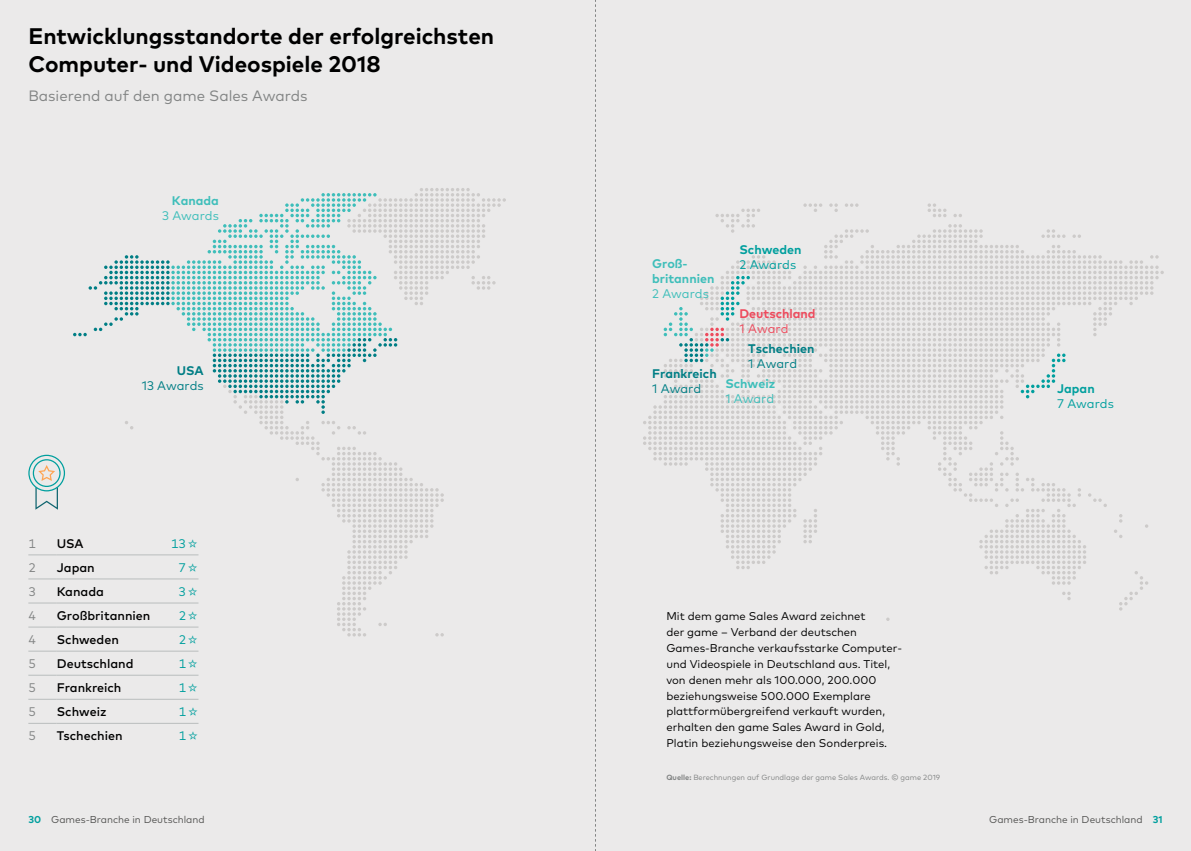
<style>
.page{position:relative;width:1191px;height:851px;background:#fff}
.page>*{position:absolute;margin:0;border:0;box-sizing:border-box;transform-origin:0 0}
.t1{font:700 22.5px/28.4px "Mark OT";color:#000}
.t2{font:15px "Mark OT";color:#828484}
.t3{font:500 12.5px "Mark OT";color:#000}
.t4{font:12.5px "Mark OT";color:#009f9e}
.t5{font:700 12.5px "Mark OT";color:#3ebeba}
.t6{font:700 12.5px "Mark OT";color:#007e85}
.t7{font:12.5px "Mark OT";color:#007e85}
.t8{font:12.5px "Mark OT";color:#3ebeba}
.t9{font:700 12.5px "Mark OT";color:#009f9e}
.t10{font:700 12.5px "Mark OT";color:#ee4b5d}
.t11{font:12.5px "Mark OT";color:#828484}
.t12{font:12.5px "Mark OT";color:#ee4b5d}
.t13{font:11.25px/16px "Mark OT";color:#000}
.t14{font:10px "Mark OT";color:#545453}
.t15{font:7.5px "Mark OT";color:#828484}
.s1{font-weight:700}
.s2{font-weight:700;color:#009f9e}
</style>
<div class="page">
<div style="left:0;top:0;width:1191px;height:850px;background:#ebeaea"></div>
<svg style="left:73px;top:188px;width:433px;height:448px"></svg>
<svg style="left:643px;top:203px;width:520px;height:407px"></svg>
<svg style="left:28px;top:554px;width:29px;height:1px"></svg>
<hr style="left:57px;top:554px;width:99px;height:1px;background:#b9bdbd">
<hr style="left:156px;top:554px;width:42px;height:1px;background:#b9bdbd">
<svg style="left:28px;top:578px;width:29px;height:1px"></svg>
<hr style="left:57px;top:578px;width:99px;height:1px;background:#b9bdbd">
<hr style="left:156px;top:578px;width:42px;height:1px;background:#b9bdbd">
<svg style="left:28px;top:602px;width:29px;height:1px"></svg>
<hr style="left:57px;top:602px;width:99px;height:1px;background:#b9bdbd">
<hr style="left:156px;top:602px;width:42px;height:1px;background:#b9bdbd">
<svg style="left:28px;top:626px;width:29px;height:1px"></svg>
<hr style="left:57px;top:626px;width:99px;height:1px;background:#b9bdbd">
<hr style="left:156px;top:626px;width:42px;height:1px;background:#b9bdbd">
<svg style="left:28px;top:650px;width:29px;height:1px"></svg>
<hr style="left:57px;top:650px;width:99px;height:1px;background:#b9bdbd">
<hr style="left:156px;top:650px;width:42px;height:1px;background:#b9bdbd">
<svg style="left:29px;top:674px;width:28px;height:1px"></svg>
<hr style="left:57px;top:674px;width:99px;height:1px;background:#b9bdbd">
<hr style="left:156px;top:674px;width:42px;height:1px;background:#b9bdbd">
<svg style="left:29px;top:698px;width:28px;height:1px"></svg>
<hr style="left:57px;top:698px;width:99px;height:1px;background:#b9bdbd">
<hr style="left:156px;top:698px;width:42px;height:1px;background:#b9bdbd">
<svg style="left:28px;top:723px;width:29px;height:1px"></svg>
<hr style="left:57px;top:723px;width:99px;height:1px;background:#b9bdbd">
<hr style="left:156px;top:723px;width:42px;height:1px;background:#b9bdbd">
<svg style="left:28px;top:454px;width:37px;height:55px"></svg>
<svg style="left:595px;top:0;width:1px;height:850px"></svg>
<h1 class="t1" style="left:28px;top:21px;width:467px">Entwicklungsstandorte der erfolgreichsten<br>Computer- und Videospiele 2018</h1>
<h2 class="t2" style="left:28px;top:86px;width:281px">Basierend auf den game Sales Awards</h2>
<p class="t5" style="left:172px;top:192px;width:48px">Kanada</p>
<p class="t8" style="left:162px;top:207px;width:58px">3 Awards</p>
<p class="t9" style="left:739px;top:242px;width:64px">Schweden</p>
<p class="t5" style="left:652px;top:256px;width:37px">Groß-</p>
<p class="t4" style="left:739px;top:257px;width:58px">2 Awards</p>
<p class="t5" style="left:652px;top:271px;width:64px">britannien</p>
<p class="t8" style="left:652px;top:286px;width:58px">2 Awards</p>
<p class="t10" style="left:739px;top:305px;width:78px">Deutschland</p>
<p class="t12" style="left:739px;top:321px;width:50px">1 Award</p>
<p class="t6" style="left:748px;top:340px;width:68px">Tschechien</p>
<p class="t7" style="left:748px;top:355px;width:50px">1 Award</p>
<p class="t5" style="left:725px;top:375px;width:51px">Schweiz</p>
<p class="t8" style="left:725px;top:390px;width:50px">1 Award</p>
<p class="t6" style="left:177px;top:362px;width:28px">USA</p>
<p class="t7" style="left:142px;top:378px;width:64px">13 Awards</p>
<p class="t9" style="left:1057px;top:380px;width:39px">Japan</p>
<p class="t4" style="left:1057px;top:395px;width:58px">7 Awards</p>
<p class="t6" style="left:652px;top:365px;width:66px">Frankreich</p>
<p class="t7" style="left:652px;top:381px;width:50px">1 Award</p>
<p class="t11" style="left:28px;top:535px;width:9px">1</p>
<p class="t3" style="left:57px;top:535px;width:28px">USA</p>
<p class="t4" style="left:171px;top:535px;width:29px">13 ⭒</p>
<p class="t11" style="left:28px;top:559px;width:9px">2</p>
<p class="t3" style="left:57px;top:559px;width:40px">Japan</p>
<p class="t4" style="left:179px;top:559px;width:21px">7 ⭒</p>
<p class="t11" style="left:28px;top:583px;width:9px">3</p>
<p class="t3" style="left:57px;top:583px;width:49px">Kanada</p>
<p class="t4" style="left:179px;top:583px;width:21px">3 ⭒</p>
<p class="t11" style="left:28px;top:607px;width:9px">4</p>
<p class="t3" style="left:57px;top:607px;width:95px">Großbritannien</p>
<p class="t4" style="left:179px;top:607px;width:21px">2 ⭒</p>
<p class="t11" style="left:28px;top:632px;width:9px">4</p>
<p class="t3" style="left:57px;top:631px;width:64px">Schweden</p>
<p class="t4" style="left:179px;top:632px;width:21px">2 ⭒</p>
<p class="t11" style="left:28px;top:656px;width:9px">5</p>
<p class="t3" style="left:57px;top:655px;width:78px">Deutschland</p>
<p class="t4" style="left:179px;top:656px;width:21px">1 ⭒</p>
<p class="t11" style="left:28px;top:680px;width:9px">5</p>
<p class="t3" style="left:57px;top:679px;width:66px">Frankreich</p>
<p class="t4" style="left:179px;top:680px;width:21px">1 ⭒</p>
<p class="t11" style="left:28px;top:704px;width:9px">5</p>
<p class="t3" style="left:57px;top:703px;width:51px">Schweiz</p>
<p class="t4" style="left:179px;top:704px;width:21px">1 ⭒</p>
<p class="t11" style="left:28px;top:728px;width:9px">5</p>
<p class="t3" style="left:57px;top:727px;width:67px">Tschechien</p>
<p class="t4" style="left:179px;top:728px;width:21px">1 ⭒</p>
<p class="t13" style="left:666px;top:607px;width:237px">Mit dem game Sales Award zeichnet<br>der game – Verband der deutschen Games-Branche verkaufsstarke Computer&shy;und Videospiele in Deutschland aus. Titel, von denen mehr als 100.000, 200.000 beziehungsweise 500.000 Exemplare plattformübergreifend verkauft wurden, erhalten den game Sales Award in Gold, Platin beziehungsweise den Sonderpreis.</p>
<p class="t15" style="left:666px;top:772px;width:275px"><span class="s1">Quelle:</span> Berechnungen auf Grundlage der game Sales Awards. © game 2019</p>
<p class="t14" style="left:28px;top:812px;width:178px"><span class="s2">30</span> Games-Branche in Deutschland</p>
<p class="t14" style="left:989px;top:812px;width:175px">Games-Branche in Deutschland <span class="s2">31</span></p>
</div>
